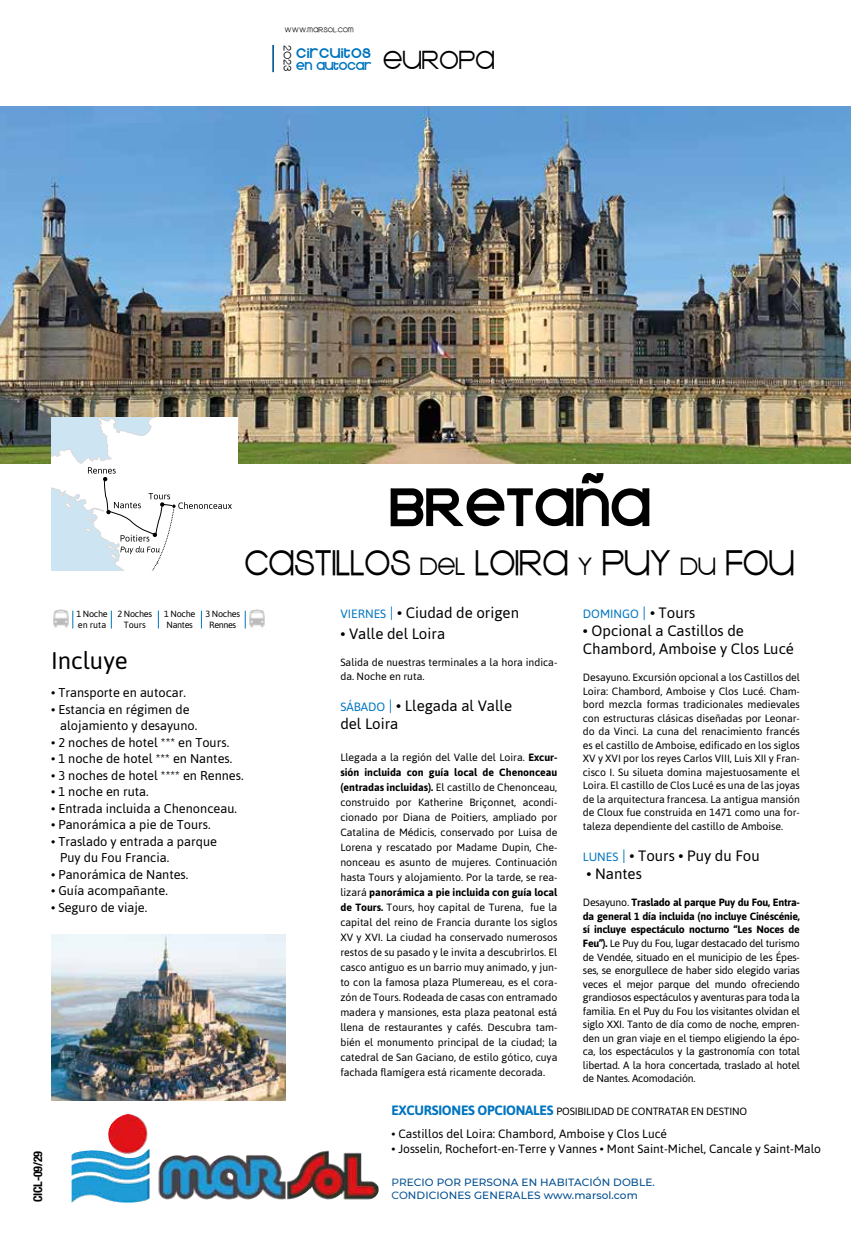
<style>
.page{position:relative;width:851px;height:1234px;background:#fff}
.page>*{position:absolute;margin:0;border:0;box-sizing:border-box;transform-origin:0 0}
.t1{font:60px "Kravitz Extra Thermal";color:#000}
.t2{font:43.5px "Kravitz Thermal";color:#000;scale:.96 1}
.t3{font:31.5px "Kravitz Thermal";color:#000}
.t4{font:24px "Asap";color:#000}
.t5{font:15.75px "Kravitz Extra Thermal";letter-spacing:.025em;color:#0075bf}
.t6{font:15px/18px "Asap";color:#000}
.t7{font:12.9px "Kravitz Extra Thermal";letter-spacing:-.01em;color:#0075bf}
.t8{font:12.9px "Kravitz Thermal";color:#000}
.t9{font:12.75px/16.5px "Asap";color:#000}
.t10{font:12px "Asap";color:#000}
.t11{font:12px "Asap";color:#0075bf}
.t12{font:700 condensed 12px "Helvetica Neue LT Std";letter-spacing:-.02em;color:#000}
.t13{font:10.5px/13.5px "Asap";letter-spacing:-.005em;color:#000;text-align:justify}
.t14{font:500 10.5px "Montserrat";letter-spacing:.01em;color:#004e91}
.t15{font:9px/10.5px "Asap";letter-spacing:-.03em;color:#000}
.t16{font:8.4px "Kravitz Thermal";letter-spacing:.03em;color:#000}
.s1{font-size:30px}
.s2{font-size:12px;color:#0075bf}
.s3{color:#0075bf}
.s4{font-weight:700}
.s5{font-size:15px}
.s6{font-size:15px;color:#000}
.s7{font-weight:700;font-size:13.5px;color:#0075bf}
</style>
<div class="page">
<div style="left:34px;top:1078px;width:397px;height:155px;background:#fff;opacity:.5"></div>
<img style="left:108px;top:1113px;width:42px;height:41px">
<hr style="left:272px;top:45px;width:2px;height:27px;background:#005492">
<img style="left:0;top:106px;width:850px;height:357px">
<img style="left:51px;top:934px;width:234px;height:166px">
<svg style="left:72px;top:610px;width:1px;height:18px"></svg>
<svg style="left:245px;top:610px;width:1px;height:18px"></svg>
<svg style="left:111px;top:610px;width:1px;height:18px"></svg>
<svg style="left:158px;top:610px;width:1px;height:18px"></svg>
<svg style="left:201px;top:610px;width:1px;height:18px"></svg>
<img style="left:53px;top:609px;width:16px;height:19px">
<img style="left:249px;top:609px;width:16px;height:19px">
<svg style="left:51px;top:417px;width:186px;height:153px"></svg>
<p class="t16" style="left:284px;top:26px;width:71px">www.marsol.com</p>
<p class="t8" style="left:294px;top:45px;width:27px;rotate:90deg">2023</p>
<h3 class="t5" style="left:296px;top:43px;width:76px">CIRCUITOS</h3>
<p class="t7" style="left:296px;top:58px;width:77px">EN AUTOCAR</p>
<h3 class="t3" style="left:382px;top:43px;width:113px">Europa</h3>
<h1 class="t1" style="left:387px;top:468px;width:263px">BRETAÑA</h1>
<h2 class="t2" style="left:243px;top:539px;width:574px">CASTILLOS <span class="s1">DEL</span> LOIRA <span class="s1">Y</span> PUY <span class="s1">DU</span> FOU</h2>
<p class="t15" style="left:76px;top:608px;width:33px">1 Noche en ruta</p>
<p class="t15" style="left:117px;top:608px;width:36px;text-align:center">2 Noches<br>Tours</p>
<p class="t15" style="left:164px;top:608px;width:33px">1 Noche<br>Nantes</p>
<p class="t15" style="left:205px;top:608px;width:36px;text-align:center">3 Noches<br>Rennes</p>
<h3 class="t4" style="left:51px;top:646px;width:78px">Incluye</h3>
<p class="t9" style="left:51px;top:684px;width:136px">• Transporte en autocar.</p>
<p class="t9" style="left:60px;top:700px;width:138px;text-indent:-9px">• Estancia en régimen de alojamiento y desayuno.</p>
<p class="t9" style="left:51px;top:733px;width:180px">• 2 noches de hotel *** en Tours.</p>
<p class="t9" style="left:51px;top:750px;width:183px">• 1 noche de hotel *** en Nantes.</p>
<p class="t9" style="left:51px;top:766px;width:194px">• 3 noches de hotel **** en Rennes.</p>
<p class="t9" style="left:51px;top:783px;width:99px">• 1 noche en ruta.</p>
<p class="t9" style="left:51px;top:799px;width:187px">• Entrada incluida a Chenonceau.</p>
<p class="t9" style="left:51px;top:816px;width:161px">• Panorámica a pie de Tours.</p>
<p class="t9" style="left:60px;top:832px;width:158px;text-indent:-9px">• Traslado y entrada a parque<br>Puy du Fou Francia.</p>
<p class="t9" style="left:51px;top:865px;width:139px">• Panorámica de Nantes.</p>
<p class="t9" style="left:51px;top:882px;width:118px">• Guía acompañante.</p>
<p class="t9" style="left:51px;top:898px;width:98px">• Seguro de viaje.</p>
<p class="t12" style="left:30px;top:1201px;width:52px;rotate:-90deg">CICL-09/29</p>
<h3 class="t6" style="left:340px;top:603px;width:180px"><span class="s2">VIERNES</span> <span class="s3">|</span> • Ciudad de origen</h3>
<h3 class="t6" style="left:340px;top:624px;width:106px">• Valle del Loira</h3>
<p class="t13" style="left:340px;top:655px;width:218px">Salida de nuestras terminales a la hora indica&shy;da. Noche en ruta.</p>
<h3 class="t6" style="left:340px;top:696px;width:173px"><span class="s2">SÁBADO</span> <span class="s3">|</span> • Llegada al Valle del Loira</h3>
<p class="t13" style="left:340px;top:749px;width:218px;line-height:15px">Llegada a la región del Valle del Loira. <span class="s4">Excur&shy;sión incluida con guía local de Chenonceau (entradas incluidas).</span> El castillo de Chenonceau, construido por Katherine Briçonnet, acondi&shy;cionado por Diana de Poitiers, ampliado por Catalina de Médicis, conservado por Luisa de Lorena y rescatado por Madame Dupin, Che&shy;nonceau es asunto de mujeres. Continuación hasta Tours y alojamiento. Por la tarde, se rea&shy;lizará <span class="s4">panorámica a pie incluida con guía local de Tours.</span> Tours, hoy capital de Turena, fue la capital del reino de Francia durante los siglos XV y XVI. La ciudad ha conservado numerosos restos de su pasado y le invita a descubrirlos. El casco antiguo es un barrio muy animado, y jun&shy;to con la famosa plaza Plumereau, es el cora&shy;zón de Tours. Rodeada de casas con entramado madera y mansiones, esta plaza peatonal está llena de restaurantes y cafés. Descubra tam&shy;bién el monumento principal de la ciudad; la catedral de San Gaciano, de estilo gótico, cuya fachada flamígera está ricamente decorada.</p>
<p class="t11" style="left:583px;top:607px;width:114px">DOMINGO <span class="s5">|</span> <span class="s6">• Tours</span></p>
<h3 class="t6" style="left:583px;top:621px;width:212px">• Opcional a Castillos de<br>Chambord, Amboise y Clos Lucé</h3>
<p class="t13" style="left:583px;top:670px;width:218px">Desayuno. Excursión opcional a los Castillos del Loira: Chambord, Amboise y Clos Lucé. Cham&shy;bord mezcla formas tradicionales medievales con estructuras clásicas diseñadas por Leonar&shy;do da Vinci. La cuna del renacimiento francés es el castillo de Amboise, edificado en los siglos XV y XVI por los reyes Carlos VIII, Luis XII y Fran&shy;cisco I. Su silueta domina majestuosamente el Loira. El castillo de Clos Lucé es una de las joyas de la arquitectura francesa. La antigua mansión de Cloux fue construida en 1471 como una for&shy;taleza dependiente del castillo de Amboise.</p>
<h3 class="t6" style="left:583px;top:846px;width:178px"><span class="s2">LUNES</span> <span class="s3">|</span> • Tours • Puy du Fou</h3>
<h3 class="t6" style="left:586px;top:864px;width:57px">• Nantes</h3>
<p class="t13" style="left:583px;top:895px;width:218px">Desayuno. <span class="s4">Traslado al parque Puy du Fou, Entra&shy;da general 1 día incluida (no incluye Cinéscénie, sí incluye espectáculo nocturno “Les Noces de Feu”).</span> Le Puy du Fou, lugar destacado del turismo de Vendée, situado en el municipio de les Épes&shy;ses, se enorgullece de haber sido elegido varias veces el mejor parque del mundo ofreciendo grandiosos espectáculos y aventuras para toda la familia. En el Puy du Fou los visitantes olvidan el siglo XXI. Tanto de día como de noche, empren&shy;den un gran viaje en el tiempo eligiendo la épo&shy;ca, los espectáculos y la gastronomía con total libertad. A la hora concertada, traslado al hotel de Nantes. Acomodación.</p>
<p class="t13" style="left:391px;top:1103px;width:357px"><span class="s7">EXCURSIONES OPCIONALES</span> POSIBILIDAD DE CONTRATAR EN DESTINO</p>
<p class="t10" style="left:391px;top:1126px;width:277px">• Castillos del Loira: Chambord, Amboise y Clos Lucé</p>
<p class="t10" style="left:391px;top:1141px;width:431px">• Josselin, Rochefort-en-Terre y Vannes • Mont Saint-Michel, Cancale y Saint-Malo</p>
<p class="t14" style="left:391px;top:1174px;width:265px">PRECIO POR PERSONA EN HABITACIÓN DOBLE.</p>
<p class="t14" style="left:391px;top:1187px;width:248px">CONDICIONES GENERALES www.marsol.com</p>
</div>
